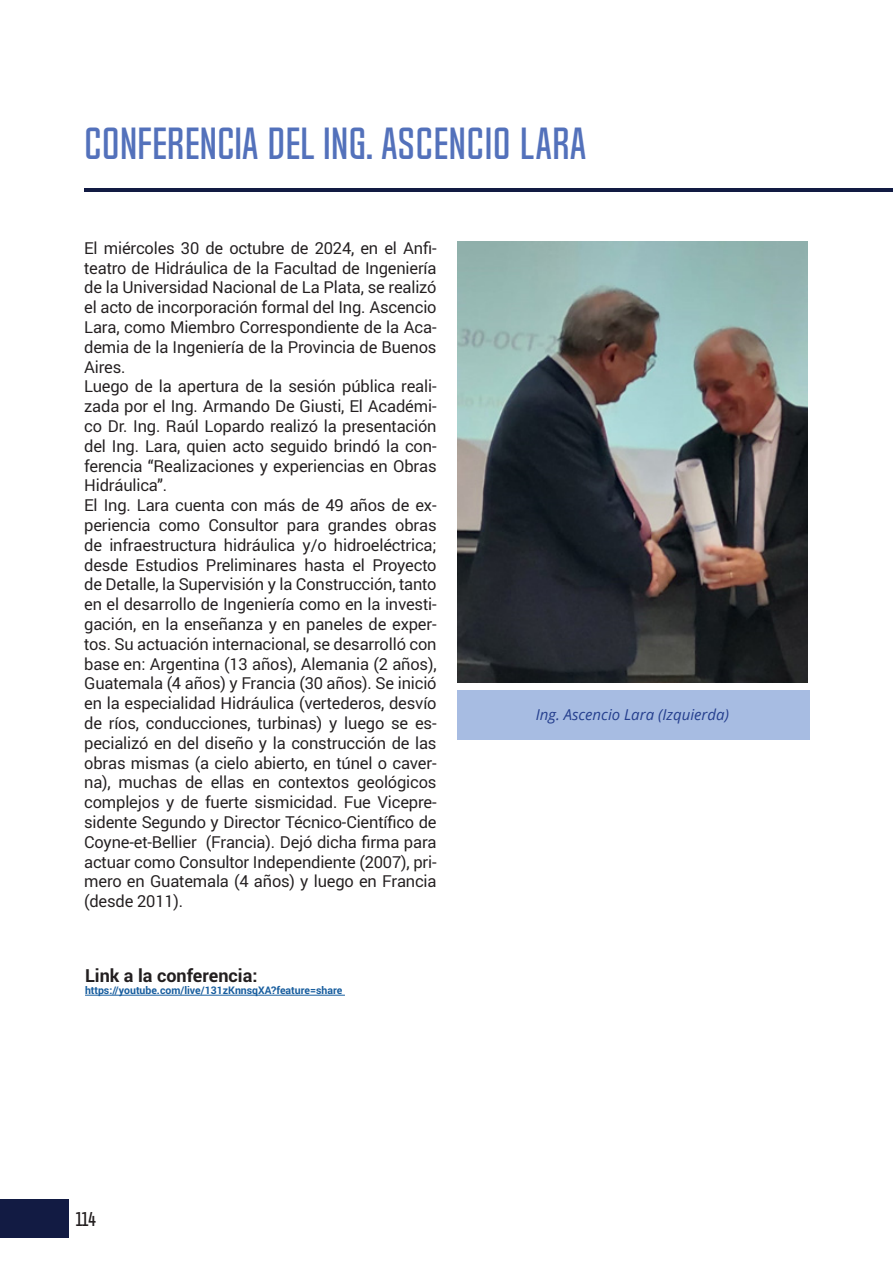
<style>
.page{position:relative;width:893px;height:1263px;background:#fff}
.page>*{position:absolute;margin:0;border:0;box-sizing:border-box;transform-origin:0 0}
.t1{font:40.5px "Chosence";color:#5371bb}
.t2{font:700 18px "Roboto";color:#231f20}
.t3{font:18px "Chosence";color:#231f20}
.t4{font:16.5px/19.8px "Roboto";letter-spacing:-.01em;color:#231f20;text-align:justify}
.t5{font:italic 15px "Open Sans";color:#253f8e}
.t6{font:700 10.5px "Roboto";color:#175d9e}
</style>
<div class="page">
<div style="left:0;top:1199px;width:68px;height:38px;background:#121b43"></div>
<hr style="left:84px;top:189px;width:809px;height:3px;background:#121b43">
<div style="left:457px;top:690px;width:353px;height:50px;background:#a7bce2"></div>
<hr style="left:85px;top:995px;width:260px;height:1px;background:#175d9e">
<img style="left:457px;top:241px;width:350px;height:441px">
<p class="t1" style="left:84px;top:121px;width:504px">CONFERENCIA DEL ING. ASCENCIO LARA</p>
<p class="t4" style="left:84px;top:237px;width:354px">El miércoles 30 de octubre de 2024, en el Anfi&shy;teatro de Hidráulica de la Facultad de Ingeniería de la Universidad Nacional de La Plata, se realizó el acto de incorporación formal del Ing. Ascencio Lara, como Miembro Correspondiente de la Aca&shy;demia de la Ingeniería de la Provincia de Buenos Aires.</p>
<p class="t4" style="left:84px;top:376px;width:354px">Luego de la apertura de la sesión pública reali&shy;zada por el Ing. Armando De Giusti, El Académi&shy;co Dr. Ing. Raúl Lopardo realizó la presentación del Ing. Lara, quien acto seguido brindó la con&shy;ferencia “Realizaciones y experiencias en Obras Hidráulica”.</p>
<p class="t4" style="left:84px;top:495px;width:354px">El Ing. Lara cuenta con más de 49 años de ex&shy;periencia como Consultor para grandes obras de infraestructura hidráulica y/o hidroeléctrica; desde Estudios Preliminares hasta el Proyecto de Detalle, la Supervisión y la Construcción, tanto en el desarrollo de Ingeniería como en la investi&shy;gación, en la enseñanza y en paneles de exper&shy;tos. Su actuación internacional, se desarrolló con base en: Argentina (13 años), Alemania (2 años), Guatemala (4 años) y Francia (30 años). Se inició en la especialidad Hidráulica (vertederos, desvío de ríos, conducciones, turbinas) y luego se es&shy;pecializó en del diseño y la construcción de las obras mismas (a cielo abierto, en túnel o caver&shy;na), muchas de ellas en contextos geológicos complejos y de fuerte sismicidad. Fue Vicepre&shy;sidente Segundo y Director Técnico-Científico de Coyne-et-Bellier (Francia). Dejó dicha firma para actuar como Consultor Independiente (2007), pri&shy;mero en Guatemala (4 años) y luego en Francia (desde 2011).</p>
<p class="t2" style="left:85px;top:963px;width:174px">Link a la conferencia:</p>
<p class="t6" style="left:85px;top:983px;width:259px">https://youtube.com/live/131zKnnsqXA?feature=share</p>
<p class="t3" style="left:76px;top:1209px;width:22px">114</p>
<p class="t5" style="left:536px;top:704px;width:195px">Ing. Ascencio Lara (Izquierda)</p>
</div>
